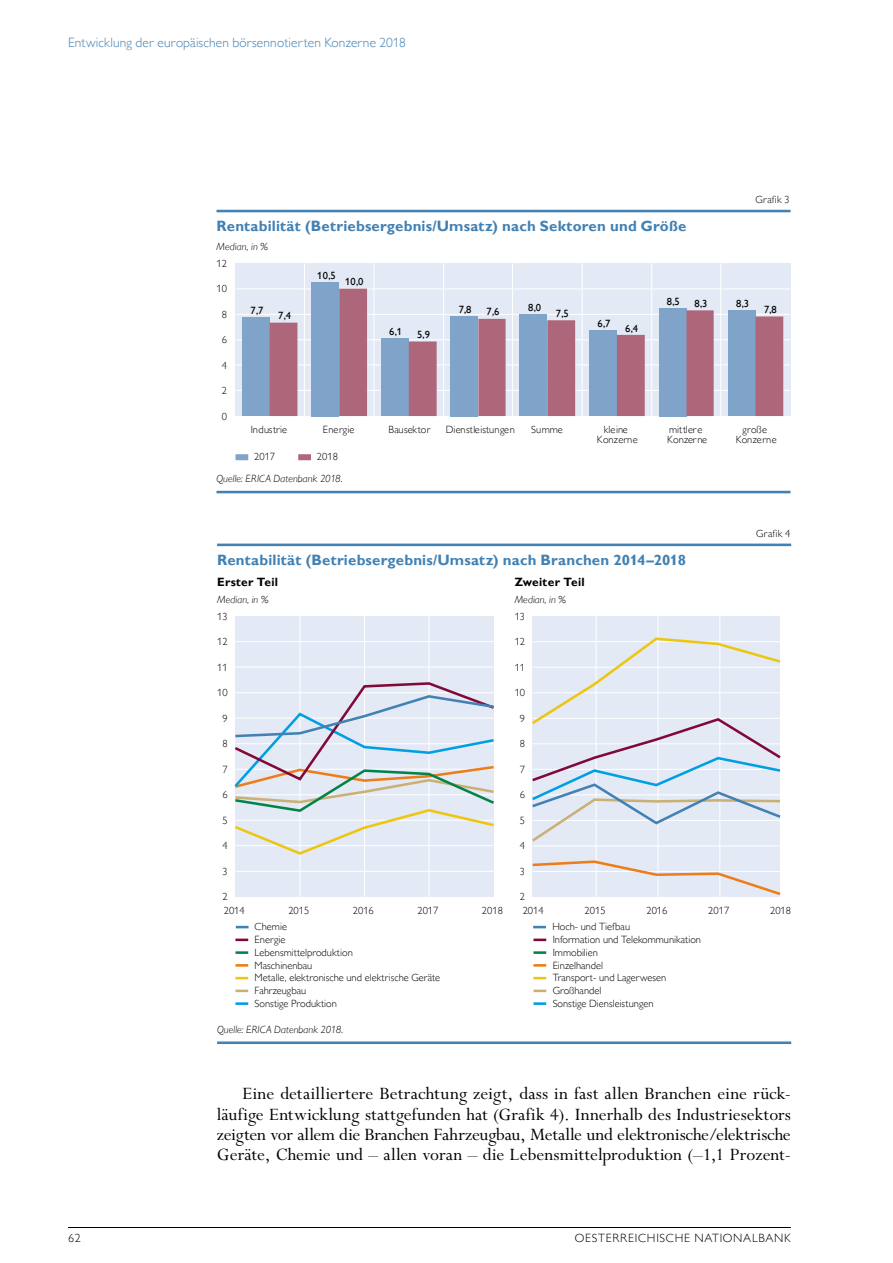
<style>
.page{position:relative;width:893px;height:1263px;background:#fff}
.page>*{position:absolute;margin:0;border:0;box-sizing:border-box;transform-origin:0 0}
.t1{font:19.5px/20.2px "Perpetua Std";color:#000;text-align:justify}
.t2{font:700 15px "Gill Sans MT Pro";letter-spacing:.01em;color:#4181b3}
.t3{font:300 13.5px "Gill Sans MT Pro";letter-spacing:.01em;color:#4181b3}
.t4{font:300 12px "Gill Sans MT Pro";letter-spacing:.06em;color:#000}
.t5{font:700 12px "Gill Sans MT Pro";letter-spacing:.015em;color:#000}
.t6{font:300 10.5px/12.8px "Gill Sans MT Pro";color:#000}
.t7{font:italic 300 10.5px "Gill Sans MT Pro";letter-spacing:.01em;color:#000}
.t8{font:500 10.5px "Gill Sans MT Pro";color:#000}
.t9{font:300 10.5px/10.5px "Gill Sans MT Pro";letter-spacing:.035em;color:#000;text-align:center}
.t10{font:300 10.5px "Gill Sans MT Pro";letter-spacing:.02em;color:#000}
.t11{font:300 10.5px "Gill Sans MT Pro";letter-spacing:.025em;color:#000}
</style>
<div class="page">
<hr style="left:68px;top:1227px;width:723px;height:1px;background:#000">
<hr style="left:217px;top:544px;width:574px;height:2px;background:#4181b3">
<hr style="left:217px;top:1041px;width:574px;height:3px;background:#4181b3">
<svg style="left:236px;top:926px;width:13px;height:2px"></svg>
<svg style="left:235px;top:938px;width:13px;height:3px"></svg>
<svg style="left:533px;top:926px;width:13px;height:2px"></svg>
<svg style="left:533px;top:938px;width:13px;height:3px"></svg>
<svg style="left:235px;top:951px;width:13px;height:3px"></svg>
<svg style="left:533px;top:951px;width:13px;height:3px"></svg>
<svg style="left:533px;top:964px;width:13px;height:3px"></svg>
<svg style="left:235px;top:977px;width:13px;height:2px"></svg>
<svg style="left:533px;top:977px;width:13px;height:2px"></svg>
<svg style="left:533px;top:989px;width:13px;height:3px"></svg>
<svg style="left:235px;top:989px;width:13px;height:3px"></svg>
<svg style="left:533px;top:1002px;width:13px;height:3px"></svg>
<svg style="left:235px;top:1002px;width:13px;height:3px"></svg>
<svg style="left:235px;top:964px;width:13px;height:3px"></svg>
<div style="left:533px;top:616px;width:247px;height:281px;background:#e3eaf5"></div>
<hr style="left:719px;top:616px;width:1px;height:281px;background:#fff">
<hr style="left:657px;top:616px;width:1px;height:281px;background:#fff">
<hr style="left:596px;top:616px;width:1px;height:281px;background:#fff">
<hr style="left:533px;top:845px;width:247px;height:1px;background:#fff">
<svg style="left:532px;top:859px;width:249px;height:38px"></svg>
<div style="left:235px;top:616px;width:258px;height:281px;background:#e3eaf5"></div>
<hr style="left:235px;top:871px;width:258px;height:1px;background:#fff">
<hr style="left:235px;top:667px;width:258px;height:1px;background:#fff">
<hr style="left:235px;top:641px;width:258px;height:1px;background:#fff">
<hr style="left:299px;top:616px;width:1px;height:281px;background:#fff">
<hr style="left:364px;top:616px;width:1px;height:281px;background:#fff">
<hr style="left:429px;top:616px;width:1px;height:281px;background:#fff">
<svg style="left:234px;top:681px;width:260px;height:175px"></svg>
<svg style="left:532px;top:636px;width:249px;height:208px"></svg>
<hr style="left:216px;top:210px;width:575px;height:2px;background:#4181b3">
<hr style="left:216px;top:491px;width:575px;height:2px;background:#4181b3">
<div style="left:235px;top:454px;width:13px;height:6px;background:#80a3ca"></div>
<div style="left:298px;top:454px;width:13px;height:6px;background:#ae677a"></div>
<div style="left:235px;top:263px;width:556px;height:153px;background:#e3eaf5"></div>
<hr style="left:235px;top:288px;width:555px;height:1px;background:#fff">
<hr style="left:235px;top:314px;width:555px;height:1px;background:#fff">
<hr style="left:235px;top:339px;width:555px;height:1px;background:#fff">
<hr style="left:235px;top:364px;width:555px;height:1px;background:#fff">
<hr style="left:235px;top:390px;width:555px;height:1px;background:#fff">
<hr style="left:720px;top:263px;width:1px;height:153px;background:#fff">
<hr style="left:651px;top:263px;width:1px;height:153px;background:#fff">
<hr style="left:582px;top:263px;width:1px;height:153px;background:#fff">
<hr style="left:512px;top:263px;width:1px;height:153px;background:#fff">
<hr style="left:443px;top:263px;width:1px;height:153px;background:#fff">
<hr style="left:374px;top:263px;width:1px;height:153px;background:#fff">
<hr style="left:304px;top:263px;width:1px;height:153px;background:#fff">
<div style="left:242px;top:318px;width:28px;height:98px;background:#80a3ca"></div>
<div style="left:311px;top:282px;width:28px;height:134px;background:#80a3ca"></div>
<svg style="left:270px;top:289px;width:513px;height:127px"></svg>
<p class="t3" style="left:68px;top:35px;width:339px">Entwicklung der europäischen börsennotierten Konzerne 2018</p>
<h2 class="t2" style="left:217px;top:217px;width:471px">Rentabilität (Betriebsergebnis/Umsatz) nach Sektoren und Größe</h2>
<p class="t6" style="left:756px;top:193px;width:36px">Grafik 3</p>
<p class="t7" style="left:217px;top:241px;width:53px">Median, in %</p>
<p class="t6" style="left:217px;top:256px;width:12px">12</p>
<p class="t6" style="left:217px;top:282px;width:12px">10</p>
<p class="t6" style="left:222px;top:307px;width:7px">8</p>
<p class="t6" style="left:222px;top:333px;width:7px">6</p>
<p class="t6" style="left:222px;top:359px;width:7px">4</p>
<p class="t6" style="left:222px;top:384px;width:7px">2</p>
<p class="t6" style="left:222px;top:410px;width:7px">0</p>
<p class="t8" style="left:251px;top:305px;width:14px">7,7</p>
<p class="t8" style="left:278px;top:309px;width:14px">7,4</p>
<p class="t8" style="left:317px;top:269px;width:20px">10,5</p>
<p class="t8" style="left:345px;top:275px;width:20px">10,0</p>
<p class="t8" style="left:389px;top:325px;width:14px">6,1</p>
<p class="t8" style="left:417px;top:328px;width:14px">5,9</p>
<p class="t8" style="left:459px;top:303px;width:14px">7,8</p>
<p class="t8" style="left:528px;top:301px;width:14px">8,0</p>
<p class="t8" style="left:486px;top:305px;width:14px">7,6</p>
<p class="t8" style="left:556px;top:307px;width:14px">7,5</p>
<p class="t8" style="left:597px;top:317px;width:14px">6,7</p>
<p class="t8" style="left:625px;top:322px;width:14px">6,4</p>
<p class="t8" style="left:667px;top:295px;width:14px">8,5</p>
<p class="t8" style="left:736px;top:298px;width:14px">8,3</p>
<p class="t8" style="left:695px;top:297px;width:14px">8,3</p>
<p class="t8" style="left:764px;top:303px;width:14px">7,8</p>
<p class="t6" style="left:251px;top:423px;width:38px">Industrie</p>
<p class="t11" style="left:323px;top:423px;width:33px">Energie</p>
<p class="t10" style="left:388px;top:423px;width:44px">Bausektor</p>
<p class="t6" style="left:446px;top:423px;width:71px">Dienstleistungen</p>
<p class="t6" style="left:531px;top:423px;width:33px">Summe</p>
<p class="t6" style="left:597px;top:424px;width:42px;line-height:10.5px;text-align:center">kleine<br>Konzerne</p>
<p class="t6" style="left:667px;top:424px;width:42px;line-height:10.5px">mittlere<br>Konzerne</p>
<p class="t9" style="left:736px;top:424px;width:42px">große<br>Konzerne</p>
<p class="t6" style="left:254px;top:450px;width:22px">2017</p>
<p class="t6" style="left:317px;top:450px;width:22px">2018</p>
<p class="t7" style="left:217px;top:472px;width:128px">Quelle: ERICA Datenbank 2018.</p>
<h2 class="t2" style="left:217px;top:551px;width:470px">Rentabilität (Betriebsergebnis/Umsatz) nach Branchen 2014–2018</h2>
<p class="t5" style="left:217px;top:575px;width:62px">Erster Teil</p>
<p class="t5" style="left:515px;top:575px;width:71px">Zweiter Teil</p>
<p class="t6" style="left:217px;top:609px;width:12px">13</p>
<p class="t6" style="left:217px;top:635px;width:12px">12</p>
<p class="t6" style="left:217px;top:660px;width:12px">11</p>
<p class="t6" style="left:217px;top:686px;width:12px">10</p>
<p class="t6" style="left:222px;top:711px;width:7px">9</p>
<p class="t6" style="left:222px;top:737px;width:7px">8</p>
<p class="t6" style="left:222px;top:762px;width:7px">7</p>
<p class="t6" style="left:222px;top:788px;width:7px">6</p>
<p class="t6" style="left:222px;top:813px;width:7px">5</p>
<p class="t6" style="left:222px;top:839px;width:7px">4</p>
<p class="t6" style="left:222px;top:865px;width:7px">3</p>
<p class="t6" style="left:222px;top:890px;width:7px">2</p>
<p class="t7" style="left:217px;top:593px;width:53px">Median, in %</p>
<p class="t7" style="left:515px;top:593px;width:53px">Median, in %</p>
<p class="t6" style="left:515px;top:609px;width:12px">13</p>
<p class="t6" style="left:515px;top:635px;width:12px">12</p>
<p class="t6" style="left:515px;top:660px;width:12px">11</p>
<p class="t6" style="left:515px;top:686px;width:12px">10</p>
<p class="t6" style="left:520px;top:711px;width:7px">9</p>
<p class="t6" style="left:520px;top:737px;width:7px">8</p>
<p class="t6" style="left:520px;top:762px;width:7px">7</p>
<p class="t6" style="left:520px;top:788px;width:7px">6</p>
<p class="t6" style="left:520px;top:814px;width:7px">5</p>
<p class="t6" style="left:520px;top:839px;width:7px">4</p>
<p class="t6" style="left:520px;top:865px;width:7px">3</p>
<p class="t6" style="left:520px;top:890px;width:7px">2</p>
<p class="t6" style="left:756px;top:527px;width:36px">Grafik 4</p>
<p class="t6" style="left:224px;top:904px;width:22px">2014</p>
<p class="t6" style="left:288px;top:904px;width:22px">2015</p>
<p class="t6" style="left:353px;top:904px;width:22px">2016</p>
<p class="t6" style="left:417px;top:904px;width:22px">2017</p>
<p class="t6" style="left:482px;top:904px;width:22px">2018</p>
<p class="t6" style="left:523px;top:904px;width:22px">2014</p>
<p class="t6" style="left:585px;top:904px;width:22px">2015</p>
<p class="t6" style="left:646px;top:904px;width:22px">2016</p>
<p class="t6" style="left:708px;top:904px;width:22px">2017</p>
<p class="t6" style="left:770px;top:904px;width:22px">2018</p>
<p class="t6" style="left:255px;top:920px;width:34px">Chemie<br>Energie</p>
<p class="t6" style="left:552px;top:920px;width:150px">Hoch- und Tiefbau<br>Information und Telekommunikation</p>
<p class="t6" style="left:255px;top:946px;width:100px">Lebensmittelproduktion</p>
<p class="t6" style="left:553px;top:946px;width:52px">Immobilien<br>Einzelhandel</p>
<p class="t6" style="left:255px;top:971px;width:187px">Metalle, elektronische und elektrische Geräte</p>
<p class="t6" style="left:553px;top:971px;width:115px">Transport- und Lagerwesen</p>
<p class="t6" style="left:255px;top:984px;width:53px">Fahrzeugbau</p>
<p class="t6" style="left:553px;top:984px;width:50px">Großhandel</p>
<p class="t6" style="left:255px;top:997px;width:84px">Sonstige Produktion</p>
<p class="t6" style="left:553px;top:997px;width:102px">Sonstige Diensleistungen</p>
<p class="t6" style="left:255px;top:958px;width:59px">Maschinenbau</p>
<p class="t7" style="left:217px;top:1023px;width:128px">Quelle: ERICA Datenbank 2018.</p>
<p class="t1" style="left:217px;top:1084px;width:576px;text-indent:26px">Eine detailliertere Betrachtung zeigt, dass in fast allen Branchen eine rück&shy;läufige Entwicklung stattgefunden hat (Grafik 4). Innerhalb des Industriesektors zeigten vor allem die Branchen Fahrzeugbau, Metalle und elektronische/elektrische Geräte, Chemie und – allen voran – die Lebensmittelproduktion (–1,1 Prozent-</p>
<p class="t4" style="left:68px;top:1231px;width:14px">62</p>
<p class="t4" style="left:575px;top:1231px;width:218px">OESTERREICHISCHE NATIONALBANK</p>
</div>
